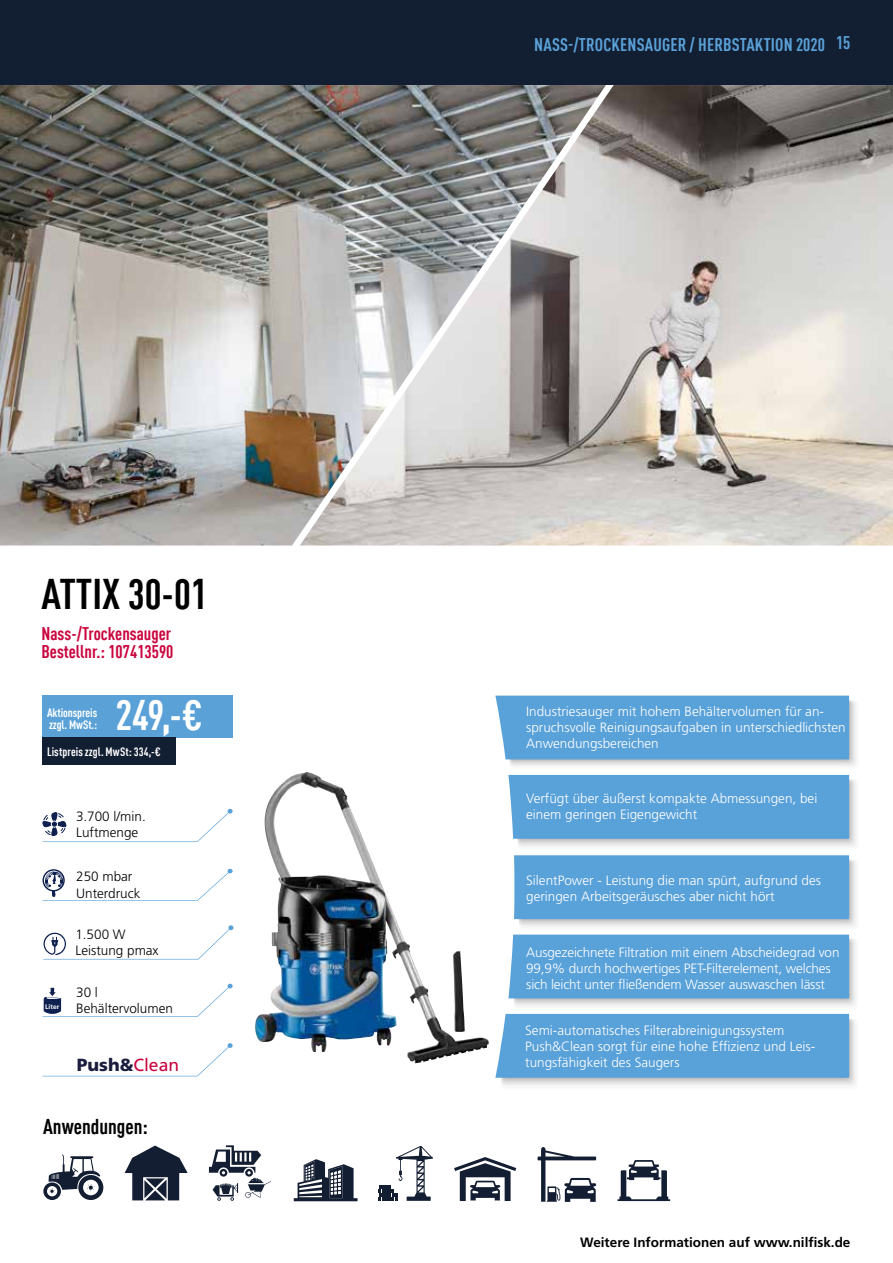
<style>
.page{position:relative;width:893px;height:1263px;background:#fff}
.page>*{position:absolute;margin:0;border:0;box-sizing:border-box;transform-origin:0 0}
.t1{font:700 condensed 42px "DINOT";color:#000}
.t2{font:700 condensed 42px "DINOT";color:#fff}
.t3{font:700 condensed 21px "DINOT";color:#000}
.t4{font:700 condensed 18px/18px "DINOT";color:#ca043d}
.t5{font:700 condensed 18px "DINOT";letter-spacing:.01em;color:#5aa1d8}
.t6{font:900 17.55px "Frutiger LT Std";color:#1a1d3c}
.t7{font:300 13.5px/16.2px "Frutiger LT Std";color:#fff}
.t8{font:300 13.5px/16.2px "Frutiger LT Std";color:#000}
.t9{font:700 13.5px "Frutiger LT Std";color:#000}
.t10{font:700 condensed 12px/12px "DINOT";letter-spacing:-.005em;color:#fff}
.t11{font:700 6.75px "Frutiger LT Std";color:#fff}
.s1{font-weight:400;color:#ca043d}
</style>
<div class="page">
<img style="left:0;top:85px;width:300px;height:460px">
<img style="left:300px;top:85px;width:593px;height:460px">
<div style="left:0;top:0;width:893px;height:85px;background:#121e32"></div>
<div style="left:43px;top:695px;width:190px;height:43px;background:#5aa1d8"></div>
<div style="left:43px;top:738px;width:133px;height:27px;background:#121e32"></div>
<svg style="left:495px;top:696px;width:361px;height:390px;background:#7ab2dd"></svg>
<svg style="left:43px;top:1043px;width:190px;height:33px"></svg>
<img style="left:255px;top:772px;width:183px;height:291px">
<svg style="left:43px;top:869px;width:190px;height:32px"></svg>
<svg style="left:43px;top:809px;width:190px;height:33px"></svg>
<svg style="left:43px;top:925px;width:190px;height:34px"></svg>
<svg style="left:43px;top:984px;width:190px;height:33px"></svg>
<svg style="left:43px;top:1154px;width:60px;height:46px"></svg>
<svg style="left:125px;top:1145px;width:63px;height:55px"></svg>
<svg style="left:209px;top:1145px;width:62px;height:56px"></svg>
<svg style="left:294px;top:1159px;width:64px;height:42px"></svg>
<svg style="left:379px;top:1146px;width:54px;height:55px"></svg>
<svg style="left:454px;top:1157px;width:62px;height:44px"></svg>
<svg style="left:538px;top:1147px;width:58px;height:55px"></svg>
<svg style="left:617px;top:1160px;width:53px;height:41px"></svg>
<h1 class="t1" style="left:41px;top:564px;width:168px">ATTIX 30-01</h1>
<h3 class="t4" style="left:41px;top:623px;width:134px">Nass-/Trockensauger<br>Bestellnr.: 107413590</h3>
<p class="t10" style="left:47px;top:706px;width:52px">Aktionspreis zzgl. MwSt.:</p>
<h1 class="t2" style="left:116px;top:684px;width:89px">249,-€</h1>
<p class="t10" style="left:47px;top:745px;width:115px">Listpreis zzgl. MwSt: 334,-€</p>
<p class="t11" style="left:45px;top:1002px;width:16px">Liter</p>
<p class="t8" style="left:76px;top:808px;width:71px">3.700 l/min.<br>Luftmenge</p>
<p class="t8" style="left:76px;top:869px;width:66px">250 mbar<br>Unterdruck</p>
<p class="t8" style="left:75px;top:926px;width:85px">1.500 W<br>Leistung pmax</p>
<p class="t8" style="left:76px;top:984px;width:98px">30 l<br>Behältervolumen</p>
<p class="t6" style="left:77px;top:1054px;width:104px">Push&amp;<span class="s1">Clean</span></p>
<h2 class="t3" style="left:43px;top:1111px;width:106px">Anwendungen:</h2>
<h3 class="t5" style="left:534px;top:31px;width:292px">NASS-/TROCKENSAUGER / HERBSTAKTION 2020</h3>
<h3 class="t5" style="left:836px;top:30px;width:16px">15</h3>
<p class="t7" style="left:526px;top:703px;width:321px">Industriesauger mit hohem Behältervolumen für an&shy;spruchsvolle Reinigungsaufgaben in unterschiedlichsten<br>Anwendungsbereichen</p>
<p class="t7" style="left:526px;top:790px;width:293px">Verfügt über äußerst kompakte Abmessungen, bei einem geringen Eigengewicht</p>
<p class="t7" style="left:526px;top:872px;width:296px">SilentPower - Leistung die man spürt, aufgrund des geringen Arbeitsgeräusches aber nicht hört</p>
<p class="t7" style="left:526px;top:944px;width:315px">Ausgezeichnete Filtration mit einem Abscheidegrad von<br>99,9% durch hochwertiges PET-Filterelement, welches sich leicht unter fließendem Wasser auswaschen lässt</p>
<p class="t7" style="left:525px;top:1022px;width:292px">Semi-automatisches Filterabreinigungssystem<br>Push&amp;Clean sorgt für eine hohe Effizienz und Leis&shy;tungsfähigkeit des Saugers</p>
<p class="t9" style="left:580px;top:1234px;width:272px">Weitere Informationen auf www.nilfisk.de</p>
</div>
